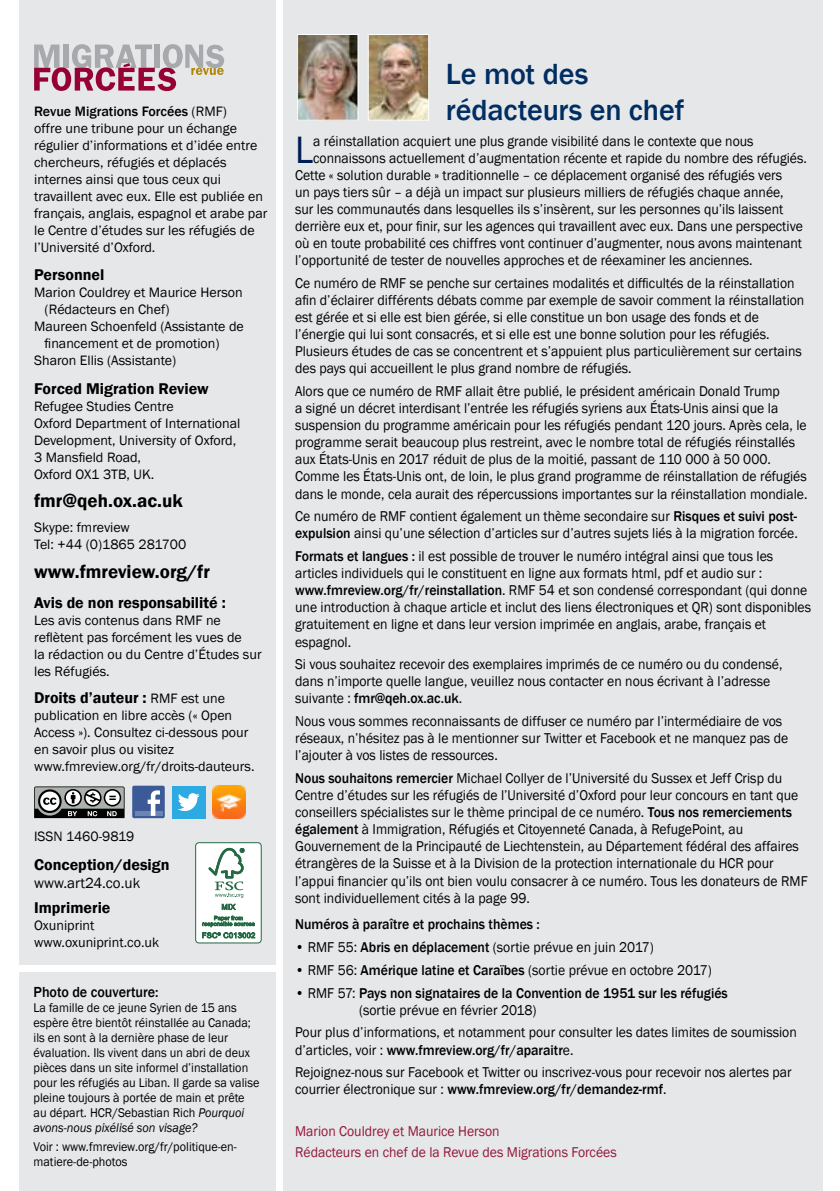
<style>
.page{position:relative;width:840px;height:1191px;background:#fff}
.page>*{position:absolute;margin:0;border:0;box-sizing:border-box;transform-origin:0 0}
.t1{font:39.2px "Franklin Gothic";color:#001c54;scale:.94 1}
.t2{font:500 30px/36px "Franklin Gothic";letter-spacing:-.005em;color:#002d62}
.t3{font:600 19px "Franklin Gothic";color:#000}
.t4{font:600 16px "Franklin Gothic";color:#000}
.t5{font:500 15px "Franklin Gothic";color:#000;scale:.94 1}
.t6{font:15px "Franklin Gothic";color:#000}
.t7{font:14.6px/17px "Franklin Gothic";color:#000;scale:.94 1}
.t8{font:500 14.6px/17px "Franklin Gothic";color:#000;scale:.94 1}
.t9{font:14.6px/21px "Franklin Gothic";color:#92183a;scale:.94 1}
.t10{font:14px/17px "Franklin Gothic";color:#000}
.t11{font:13px/15px "Franklin Gothic";color:#000;scale:.94 1}
.s1{font-weight:500}
.s2{font-weight:400;font-size:14px}
.s3{font-style:italic}
.s4{font-weight:400}
</style>
<div class="page">
<div style="left:19px;top:972px;width:256px;height:219px;background:#e6e7e8"></div>
<div style="left:283px;top:0;width:539px;height:1191px;background:#e6e7e8"></div>
<div style="left:19px;top:0;width:256px;height:964px;background:#e6e7e8"></div>
<img style="left:299px;top:36px;width:57px;height:82px">
<div style="left:297px;top:34px;width:61px;height:86px;border:1px solid #fff"></div>
<img style="left:370px;top:36px;width:56px;height:82px">
<div style="left:368px;top:34px;width:60px;height:86px;border:1px solid #fff"></div>
<svg style="left:34px;top:786px;width:90px;height:32px;background:#757775"></svg>
<div style="left:132px;top:785px;width:33px;height:33px;background:#3c5a98;border-radius:2px"></div>
<div style="left:134px;top:811px;width:28px;height:5px;background:#6d85b3"></div>
<svg style="left:147px;top:790px;width:13px;height:26px"></svg>
<div style="left:172px;top:785px;width:33px;height:33px;background:#2caae1"></div>
<svg style="left:178px;top:793px;width:21px;height:18px"></svg>
<img style="left:212px;top:785px;width:33px;height:33px">
<svg style="left:34px;top:44px;width:190px;height:47px"></svg>
<div style="left:195px;top:842px;width:66px;height:101px;background:#fff;border-radius:3px"></div>
<div style="left:195px;top:842px;width:66px;height:101px;border:1px solid #236943;border-radius:3px"></div>
<svg style="left:202px;top:848px;width:53px;height:90px"></svg>
<p class="t10" style="left:34px;top:103px;width:235px"><span class="s1">Revue Migrations Forcées</span> (RMF)<br>offre une tribune pour un échange régulier d’informations et d’idée entre chercheurs, réfugiés et déplacés internes ainsi que tous ceux qui travaillent avec eux. Elle est publiée en français, anglais, espagnol et arabe par le Centre d’études sur les réfugiés de l’Université d’Oxford.</p>
<p class="t4" style="left:34px;top:265px;width:72px">Personnel</p>
<p class="t10" style="left:34px;top:284px;width:210px">Marion Couldrey et Maurice Herson</p>
<p class="t10" style="left:45px;top:301px;width:126px">(Rédacteurs en Chef)</p>
<p class="t10" style="left:34px;top:318px;width:211px">Maureen Schoenfeld (Assistante de</p>
<p class="t10" style="left:45px;top:335px;width:176px">financement et de promotion)</p>
<p class="t10" style="left:34px;top:352px;width:144px">Sharon Ellis (Assistante)</p>
<p class="t4" style="left:34px;top:378px;width:176px">Forced Migration Review</p>
<p class="t10" style="left:34px;top:398px;width:208px">Refugee Studies Centre<br>Oxford Department of International<br>Development, University of Oxford,<br>3 Mansfield Road,<br>Oxford OX1 3TB, UK.</p>
<h3 class="t3" style="left:34px;top:489px;width:150px">fmr@qeh.ox.ac.uk</h3>
<p class="t10" style="left:34px;top:519px;width:154px">Skype: fmreview<br>Tel: +44 (0)1865 281700</p>
<h3 class="t3" style="left:34px;top:560px;width:177px">www.fmreview.org/fr</h3>
<p class="t4" style="left:34px;top:592px;width:193px">Avis de non responsabilité :</p>
<p class="t10" style="left:34px;top:612px;width:229px">Les avis contenus dans RMF ne reflètent pas forcément les vues de<br>la rédaction ou du Centre d’Études sur les Réfugiés.</p>
<p class="t4" style="left:34px;top:687px;width:192px">Droits d’auteur : <span class="s2">RMF est une</span></p>
<p class="t10" style="left:34px;top:707px;width:222px">publication en libre accès (« Open Access »). Consultez ci-dessous pour en savoir plus ou visitez www.fmreview.org/fr/droits-dauteurs.</p>
<p class="t10" style="left:34px;top:828px;width:102px">ISSN 1460-9819</p>
<p class="t4" style="left:34px;top:854px;width:137px">Conception/design</p>
<p class="t6" style="left:34px;top:873px;width:107px">www.art24.co.uk</p>
<p class="t4" style="left:34px;top:898px;width:78px">Imprimerie</p>
<p class="t10" style="left:34px;top:917px;width:126px">Oxuniprint www.oxuniprint.co.uk</p>
<p class="t5" style="left:34px;top:983px;width:134px">Photo de couverture:</p>
<p class="t11" style="left:34px;top:1000px;width:242px">La famille de ce jeune Syrien de 15 ans espère être bientôt réinstallée au Canada; ils en sont à la dernière phase de leur évaluation. Ils vivent dans un abri de deux pièces dans un site informel d’installation pour les réfugiés au Liban. Il garde sa valise pleine toujours à portée de main et prête au départ. HCR/Sebastian Rich <span class="s3">Pourquoi avons-nous pixélisé son visage?</span></p>
<p class="t11" style="left:34px;top:1139px;width:218px">Voir : www.fmreview.org/fr/politique-en&shy;matiere-de-photos</p>
<h2 class="t2" style="left:445px;top:57px;width:240px">Le mot des rédacteurs en chef</h2>
<h1 class="t1" style="left:295px;top:125px;width:21px">L</h1>
<p class="t7" style="left:313px;top:133px;width:470px">a réinstallation acquiert une plus grande visibilité dans le contexte que nous</p>
<p class="t7" style="left:313px;top:150px;width:526px">connaissons actuellement d’augmentation récente et rapide du nombre des réfugiés.</p>
<p class="t7" style="left:295px;top:167px;width:519px">Cette « solution durable » traditionnelle – ce déplacement organisé des réfugiés vers</p>
<p class="t7" style="left:295px;top:184px;width:521px">un pays tiers sûr – a déjà un impact sur plusieurs milliers de réfugiés chaque année,</p>
<p class="t7" style="left:295px;top:201px;width:520px">sur les communautés dans lesquelles ils s’insèrent, sur les personnes qu’ils laissent</p>
<p class="t7" style="left:295px;top:218px;width:541px">derrière eux et, pour finir, sur les agences qui travaillent avec eux. Dans une perspective</p>
<p class="t7" style="left:295px;top:235px;width:540px">où en toute probabilité ces chiffres vont continuer d’augmenter, nous avons maintenant</p>
<p class="t7" style="left:295px;top:252px;width:488px">l’opportunité de tester de nouvelles approches et de réexaminer les anciennes.</p>
<p class="t7" style="left:295px;top:275px;width:543px">Ce numéro de RMF se penche sur certaines modalités et difficultés de la réinstallation afin d’éclairer différents débats comme par exemple de savoir comment la réinstallation est gérée et si elle est bien gérée, si elle constitue un bon usage des fonds et de l’énergie qui lui sont consacrés, et si elle est une bonne solution pour les réfugiés.<br>Plusieurs études de cas se concentrent et s’appuient plus particulièrement sur certains des pays qui accueillent le plus grand nombre de réfugiés.</p>
<p class="t7" style="left:295px;top:383px;width:546px">Alors que ce numéro de RMF allait être publié, le président américain Donald Trump<br>a signé un décret interdisant l’entrée les réfugiés syriens aux États-Unis ainsi que la suspension du programme américain pour les réfugiés pendant 120 jours. Après cela, le programme serait beaucoup plus restreint, avec le nombre total de réfugiés réinstallés aux États-Unis en 2017 réduit de plus de la moitié, passant de 110 000 à 50 000.<br>Comme les États-Unis ont, de loin, le plus grand programme de réinstallation de réfugiés dans le monde, cela aurait des répercussions importantes sur la réinstallation mondiale.</p>
<p class="t7" style="left:295px;top:508px;width:536px">Ce numéro de RMF contient également un thème secondaire sur <span class="s1">Risques et suivi post&shy;expulsion</span> ainsi qu’une sélection d’articles sur d’autres sujets liés à la migration forcée.</p>
<p class="t7" style="left:295px;top:548px;width:550px"><span class="s1">Formats et langues :</span> il est possible de trouver le numéro intégral ainsi que tous les articles individuels qui le constituent en ligne aux formats html, pdf et audio sur : <span class="s1">www.fmreview.org/fr/reinstallation</span>. RMF 54 et son condensé correspondant (qui donne une introduction à chaque article et inclut des liens électroniques et QR) sont disponibles gratuitement en ligne et dans leur version imprimée en anglais, arabe, français et espagnol.</p>
<p class="t7" style="left:295px;top:656px;width:519px">Si vous souhaitez recevoir des exemplaires imprimés de ce numéro ou du condensé, dans n’importe quelle langue, veuillez nous contacter en nous écrivant à l’adresse suivante : <span class="s1">fmr@qeh.ox.ac.uk</span>.</p>
<p class="t7" style="left:295px;top:713px;width:526px">Nous vous sommes reconnaissants de diffuser ce numéro par l’intermédiaire de vos réseaux, n’hésitez pas à le mentionner sur Twitter et Facebook et ne manquez pas de l’ajouter à vos listes de ressources.</p>
<p class="t7" style="left:295px;top:770px;width:546px"><span class="s1">Nous souhaitons remercier</span> Michael Collyer de l’Université du Sussex et Jeff Crisp du Centre d’études sur les réfugiés de l’Université d’Oxford pour leur concours en tant que conseillers spécialistes sur le thème principal de ce numéro. <span class="s1">Tous nos remerciements également</span> à Immigration, Réfugiés et Citoyenneté Canada, à RefugePoint, au Gouvernement de la Principauté de Liechtenstein, au Département fédéral des affaires étrangères de la Suisse et à la Division de la protection internationale du HCR pour l’appui financier qu’ils ont bien voulu consacrer à ce numéro. Tous les donateurs de RMF sont individuellement cités à la page 99.</p>
<p class="t8" style="left:295px;top:916px;width:262px">Numéros à paraître et prochains thèmes :</p>
<p class="t7" style="left:295px;top:939px;width:383px">• RMF 55: <span class="s1">Abris en déplacement</span> (sortie prévue en juin 2017)</p>
<p class="t7" style="left:295px;top:961px;width:444px">• RMF 56: <span class="s1">Amérique latine et Caraïbes</span> (sortie prévue en octobre 2017)</p>
<p class="t8" style="left:359px;top:984px;width:393px;text-indent:-64px"><span class="s4">• RMF 57:</span> Pays non signataires de la Convention de 1951 sur les réfugiés <span class="s4">(sortie prévue en février 2018)</span></p>
<p class="t7" style="left:295px;top:1024px;width:535px">Pour plus d’informations, et notamment pour consulter les dates limites de soumission d’articles, voir : <span class="s1">www.fmreview.org/fr/aparaitr</span>e.</p>
<p class="t7" style="left:295px;top:1064px;width:529px">Rejoignez-nous sur Facebook et Twitter ou inscrivez-vous pour recevoir nos alertes par courrier électronique sur : <span class="s1">www.fmreview.org/fr/demandez-rmf</span>.</p>
<p class="t9" style="left:295px;top:1120px;width:343px">Marion Couldrey et Maurice Herson<br>Rédacteurs en chef de la Revue des Migrations Forcées</p>
</div>
